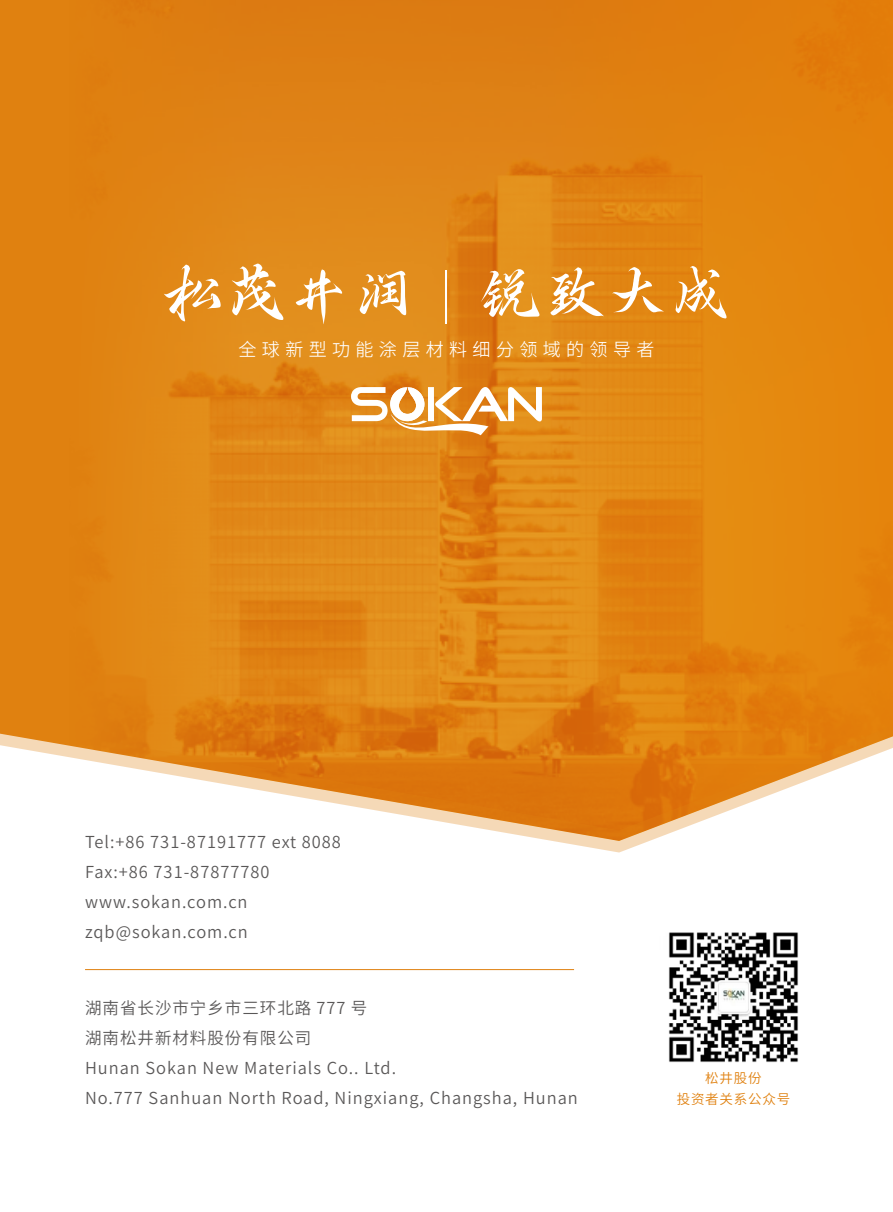
<style>
.page{position:relative;width:893px;height:1212px;background:#fff}
.page>*{position:absolute;margin:0;border:0;box-sizing:border-box;transform-origin:0 0}
.t1{font:60px "Slidefontliuyun";letter-spacing:.06em;color:#fff}
.t2{font:18px "Dream Han Sans CN W8";letter-spacing:.3em;color:#fff}
.t3{font:16.5px/30px "Dream Han Sans CN W10";letter-spacing:.06em;color:#595757}
.t4{font:13.5px/21px "Dream Han Sans CN W10";letter-spacing:.06em;color:#e08110;text-align:center}
.s1{font-family:"Adobe Song Std";font-weight:300}
</style>
<div class="page">
<hr style="left:85px;top:969px;width:489px;height:1px;background:#e08110">
<img style="left:0;top:0;width:893px;height:721px">
<svg style="left:351px;top:387px;width:191px;height:57px"></svg>
<svg style="left:0;top:721px;width:893px;height:131px"></svg>
<img style="left:669px;top:932px;width:129px;height:131px">
<h1 class="t1" style="left:162px;top:259px;width:570px">松茂井润<span class="s1">｜</span>锐致大成</h1>
<p class="t2" style="left:239px;top:338px;width:417px">全球新型功能涂层材料细分领域的领导者</p>
<p class="t3" style="left:85px;top:826px;width:257px">Tel:+86 731-87191777 ext 8088<br>Fax:+86 731-87877780 www.sokan.com.cn zqb@sokan.com.cn</p>
<p class="t3" style="left:85px;top:992px;width:494px">湖南省长沙市宁乡市三环北路 777 号<br>湖南松井新材料股份有限公司<br>Hunan Sokan New Materials Co.. Ltd.<br>No.777 Sanhuan North Road, Ningxiang, Changsha, Hunan</p>
<p class="t4" style="left:677px;top:1067px;width:115px">松井股份<br>投资者关系公众号</p>
</div>
